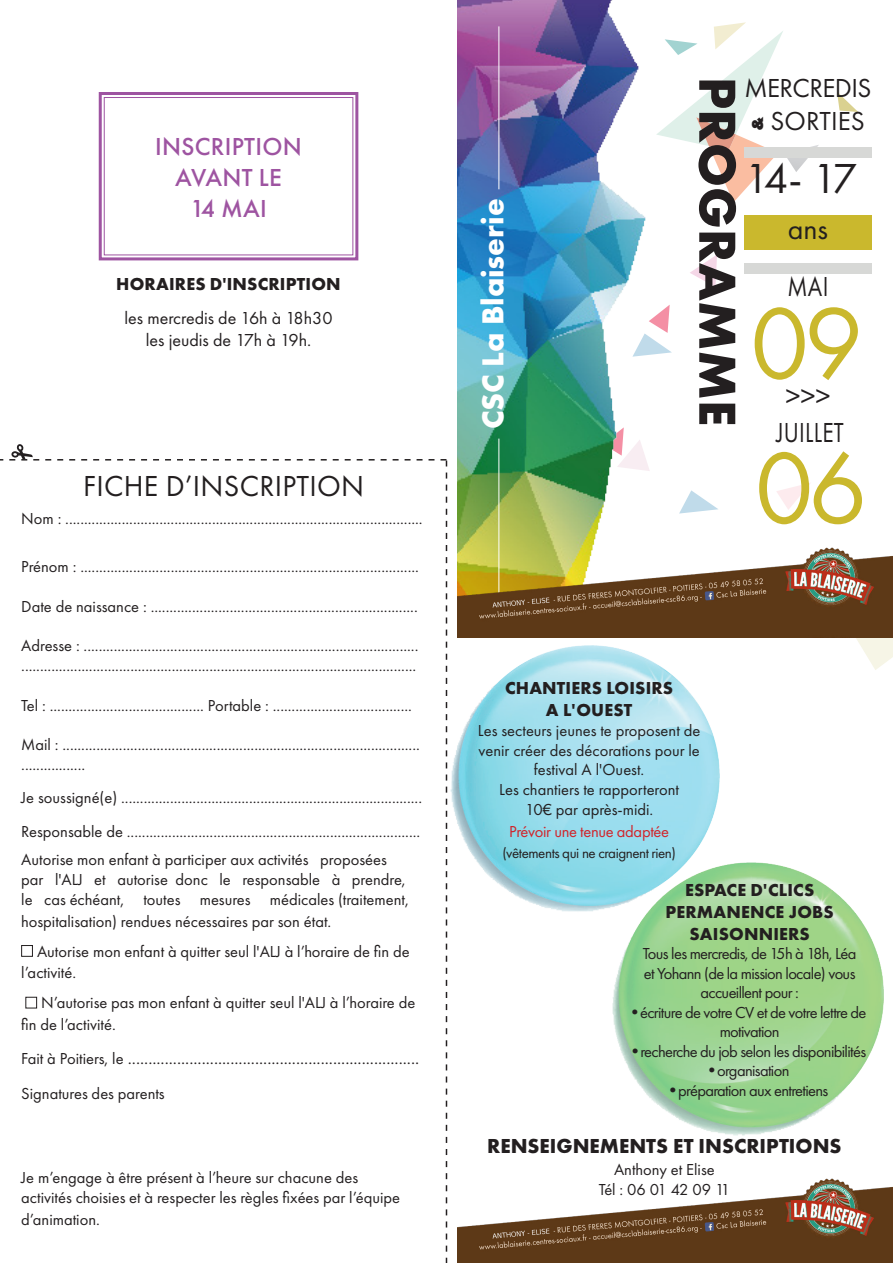
<style>
.page{position:relative;width:893px;height:1263px;background:#fff}
.page>*{position:absolute;margin:0;border:0;box-sizing:border-box;transform-origin:0 0}
.t1{font:105px "Futura PT";color:#cab82d}
.t2{font:700 54px "Futura PT";color:#231f20}
.t3{font:43.5px "Futura PT";color:#231f20}
.t4{font:700 31.5px "Futura PT";color:#fff}
.t5{font:30px "Futura PT";letter-spacing:.01em;color:#231f20}
.t6{font:28.5px "Futura PT";letter-spacing:.01em;color:#231f20;scale:.82 1}
.t7{font:27px "Futura PT";letter-spacing:-.02em;color:#231f20}
.t8{font:27px "Futura PT";color:#231f20}
.t9{font:500 25.5px/30.6px "Futura PT";letter-spacing:.01em;color:#9e54a1;text-align:center}
.t10{font:700 21px "Futura PT";color:#231f20}
.t11{font:18px/21.6px "Futura PT";color:#231f20;text-align:center}
.t12{font:700 18px/21.6px "Futura PT";letter-spacing:.01em;color:#231f20;text-align:center}
.t13{font:16.5px/19.8px "Futura PT";color:#231f20}
.t14{font:16.5px/19.5px "Futura PT";letter-spacing:-.04em;color:#231f20;text-align:center}
.t15{font:16.5px "Futura PT";letter-spacing:-.02em;color:#d1232a}
.t16{font:700 16.5px "Futura POT Extr";color:#231f20}
.t17{font:15px "Futura PT";letter-spacing:-.03em;color:#231f20}
.s1{font-size:16.5px}
.s2{font-family:"Gretoon Highlight"}
</style>
<div class="page">
<img style="left:613px;top:862px;width:270px;height:273px">
<svg style="left:837px;top:92px;width:21px;height:20px"></svg>
<svg style="left:777px;top:483px;width:33px;height:27px"></svg>
<svg style="left:690px;top:255px;width:27px;height:32px"></svg>
<svg style="left:679px;top:490px;width:39px;height:23px"></svg>
<svg style="left:664px;top:305px;width:8px;height:49px"></svg>
<svg style="left:840px;top:637px;width:53px;height:33px"></svg>
<svg style="left:664px;top:22px;width:155px;height:180px"></svg>
<div style="left:744px;top:147px;width:127px;height:10px;background:#d7d8d6"></div>
<div style="left:744px;top:263px;width:127px;height:10px;background:#d7d8d6"></div>
<div style="left:744px;top:216px;width:127px;height:34px;background:#cab82d"></div>
<img style="left:457px;top:1px;width:207px;height:542px">
<hr style="left:498px;top:439px;width:1px;height:156px;background:#fff">
<hr style="left:498px;top:26px;width:1px;height:163px;background:#fff">
<svg style="left:0;top:444px;width:447px;height:819px"></svg>
<div style="left:21px;top:945px;width:12px;height:12px;border:1px solid #231f20"></div>
<div style="left:25px;top:997px;width:12px;height:11px;border:1px solid #231f20"></div>
<svg style="left:98px;top:92px;width:261px;height:169px"></svg>
<div style="left:104px;top:97px;width:249px;height:158px;border:1px solid #9e54a1"></div>
<img style="left:457px;top:543px;width:436px;height:94px">
<img style="left:457px;top:1178px;width:436px;height:85px">
<img style="left:450px;top:645px;width:269px;height:267px">
<p class="t9" style="left:155px;top:132px;width:148px">INSCRIPTION<br>AVANT LE<br>14 MAI</p>
<p class="t12" style="left:116px;top:273px;width:226px">HORAIRES D'INSCRIPTION</p>
<p class="t11" style="left:124px;top:307px;width:210px">les mercredis de 16h à 18h30 les jeudis de 17h à 19h.</p>
<p class="t5" style="left:83px;top:468px;width:283px">FICHE D’INSCRIPTION</p>
<p class="t13" style="left:21px;top:508px;width:403px">Nom : ...............................................................................................</p>
<p class="t13" style="left:21px;top:557px;width:399px">Prénom : ..........................................................................................</p>
<p class="t13" style="left:21px;top:596px;width:398px">Date de naissance : .......................................................................</p>
<p class="t13" style="left:21px;top:636px;width:399px">Adresse : ......................................................................................... .........................................................................................................</p>
<p class="t13" style="left:21px;top:695px;width:392px">Tel : ......................................... Portable : .....................................</p>
<p class="t13" style="left:21px;top:735px;width:400px">Mail : ............................................................................................... .................</p>
<p class="t13" style="left:21px;top:787px;width:402px">Je soussigné(e) ................................................................................</p>
<p class="t13" style="left:21px;top:822px;width:401px">Responsable de ..............................................................................</p>
<p class="t13" style="left:21px;top:850px;width:389px">Autorise mon enfant à participer aux activités proposées par l'ALJ et autorise donc le responsable à prendre, le cas échéant, toutes mesures médicales (traitement,</p>
<p class="t13" style="left:21px;top:911px;width:312px">hospitalisation) rendues nécessaires par son état.</p>
<p class="t13" style="left:21px;top:940px;width:390px;line-height:21.6px;text-indent:16px">Autorise mon enfant à quitter seul l'ALJ à l’horaire de fin de l’activité.</p>
<p class="t13" style="left:21px;top:992px;width:396px;line-height:21.6px;text-indent:20px">N’autorise pas mon enfant à quitter seul l'ALJ à l’horaire de fin de l’activité.</p>
<p class="t11" style="left:21px;top:1047px;width:399px"><span class="s1">Fait à Poitiers, le</span> .......................................................................</p>
<p class="t13" style="left:21px;top:1083px;width:145px">Signatures des parents</p>
<p class="t13" style="left:21px;top:1168px;width:380px">Je m’engage à être présent à l’heure sur chacune des activités choisies et à respecter les règles fixées par l’équipe</p>
<p class="t13" style="left:21px;top:1209px;width:80px">d’animation.</p>
<p class="t4" style="left:472px;top:429px;width:232px;rotate:-90deg">CSC La Blaiserie</p>
<p class="t2" style="left:752px;top:77px;width:351px;rotate:90deg">PROGRAMME</p>
<p class="t7" style="left:744px;top:72px;width:129px">MERCREDIS</p>
<p class="t16" style="left:749px;top:130px;width:15px;rotate:-90deg">&amp;</p>
<p class="t8" style="left:771px;top:105px;width:96px">SORTIES</p>
<p class="t3" style="left:744px;top:153px;width:114px">14- 17</p>
<p class="t5" style="left:788px;top:211px;width:42px">ans</p>
<p class="t6" style="left:787px;top:270px;width:51px">MAI</p>
<p class="t1" style="left:752px;top:281px;width:109px">09</p>
<p class="t5" style="left:785px;top:378px;width:46px">&gt;&gt;&gt;</p>
<p class="t6" style="left:776px;top:415px;width:84px">JUILLET</p>
<p class="t1" style="left:756px;top:426px;width:109px">06</p>
<p class="t12" style="left:505px;top:677px;width:170px">CHANTIERS LOISIRS</p>
<p class="t12" style="left:546px;top:699px;width:88px">A L'OUEST</p>
<p class="t13" style="left:478px;top:720px;width:224px;text-align:center">Les secteurs jeunes te proposent de venir créer des décorations pour le festival A l'Ouest.</p>
<p class="t13" style="left:499px;top:780px;width:181px">Les chantiers te rapporteront</p>
<p class="t13" style="left:525px;top:799px;width:130px">10€ par après-midi.</p>
<p class="t15" style="left:509px;top:821px;width:161px">Prévoir une tenue adaptée</p>
<p class="t17" style="left:502px;top:844px;width:175px">(vêtements qui ne craignent rien)</p>
<p class="t12" style="left:685px;top:879px;width:131px">ESPACE D'CLICS</p>
<p class="t12" style="left:665px;top:901px;width:170px">PERMANENCE JOBS<br>SAISONNIERS</p>
<p class="t14" style="left:643px;top:944px;width:215px">Tous les mercredis, de 15h à 18h, Léa et Yohann (de la mission locale) vous accueillent pour :</p>
<p class="t14" style="left:633px;top:1002px;width:235px"><span class="s2">·</span> écriture de votre CV et de votre lettre de motivation</p>
<p class="t14" style="left:633px;top:1041px;width:234px"><span class="s2">·</span> recherche du job selon les disponibilités</p>
<p class="t14" style="left:710px;top:1061px;width:81px"><span class="s2">·</span> organisation</p>
<p class="t14" style="left:671px;top:1080px;width:159px"><span class="s2">·</span> préparation aux entretiens</p>
<p class="t10" style="left:487px;top:1133px;width:356px">RENSEIGNEMENTS ET INSCRIPTIONS</p>
<p class="t13" style="left:614px;top:1159px;width:102px">Anthony et Elise</p>
<p class="t13" style="left:599px;top:1179px;width:133px">Tél : 06 01 42 09 11</p>
</div>
